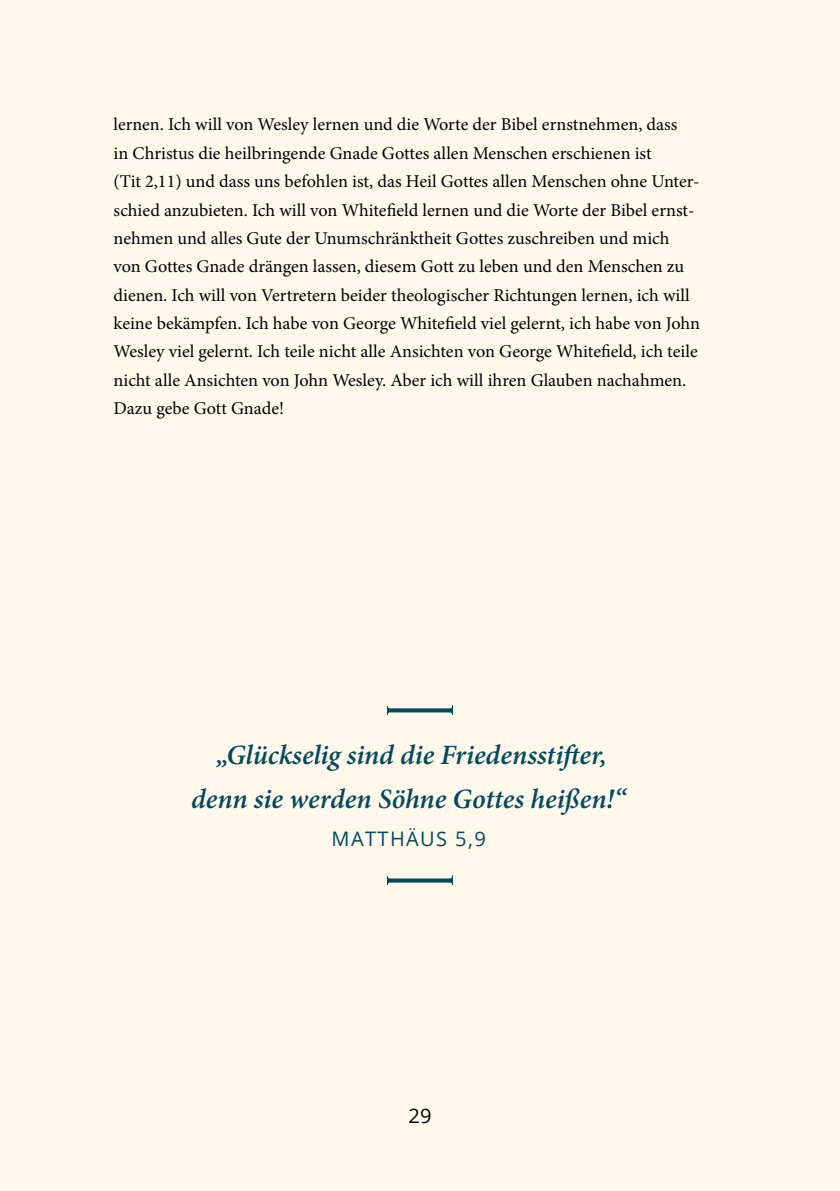
<style>
.page{position:relative;width:840px;height:1191px;background:#fff}
.page>*{position:absolute;margin:0;border:0;box-sizing:border-box;transform-origin:0 0}
.t1{font:italic 600 28px/44px "Minion Pro";color:#024a5d;text-align:center}
.t2{font:20px "Open Sans";letter-spacing:.07em;color:#024a5d}
.t3{font:20px "Open Sans";color:#000}
.t4{font:18px/28.4px "Minion Pro";color:#000}
</style>
<div class="page">
<div style="left:0;top:0;width:839px;height:1191px;background:#fff8eb"></div>
<svg style="left:387px;top:875px;width:66px;height:10px"></svg>
<svg style="left:387px;top:705px;width:66px;height:10px"></svg>
<p class="t4" style="left:113px;top:111px;width:588px">lernen. Ich will von Wesley lernen und die Worte der Bibel ernstnehmen, dass<br>in Christus die heilbringende Gnade Gottes allen Menschen erschienen ist<br>(Tit 2,11) und dass uns befohlen ist, das Heil Gottes allen Menschen ohne Unter&shy;schied anzubieten. Ich will von Whitefield lernen und die Worte der Bibel ernst&shy;nehmen und alles Gute der Unumschränktheit Gottes zuschreiben und mich von Gottes Gnade drängen lassen, diesem Gott zu leben und den Menschen zu dienen. Ich will von Vertretern beider theologischer Richtungen lernen, ich will keine bekämpfen. Ich habe von George Whitefield viel gelernt, ich habe von John Wesley viel gelernt. Ich teile nicht alle Ansichten von George Whitefield, ich teile nicht alle Ansichten von John Wesley. Aber ich will ihren Glauben nachahmen.<br>Dazu gebe Gott Gnade!</p>
<h1 class="t1" style="left:191px;top:732px;width:436px">„Glückselig sind die Friedensstifter, denn sie werden Söhne Gottes heißen!“</h1>
<p class="t2" style="left:331px;top:825px;width:156px">MATTHÄUS 5,9</p>
<p class="t3" style="left:408px;top:1102px;width:24px">29</p>
</div>
